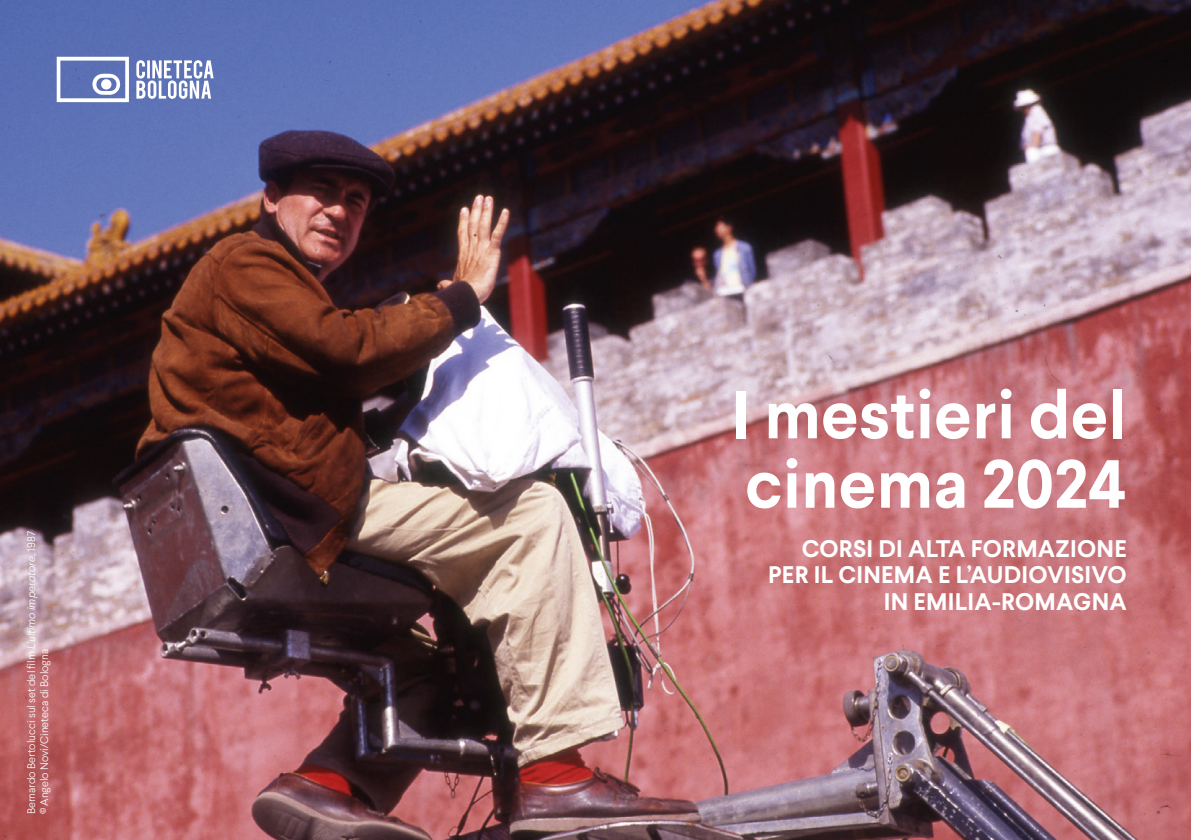
<style>
.page{position:relative;width:1191px;height:840px;background:#fff}
.page>*{position:absolute;margin:0;border:0;box-sizing:border-box;transform-origin:0 0}
.t1{font:700 67.8px/69.4px "Larsseit";color:#fff}
.t2{font:700 24px/26.6px "Larsseit";letter-spacing:.01em;color:#fff;text-align:right}
.t3{font:300 11px/13.2px "Larsseit";color:#fff}
.s1{font-style:italic}
</style>
<div class="page">
<img style="left:0;top:0;width:1191px;height:839px">
<svg style="left:57px;top:57px;width:157px;height:45px"></svg>
<p class="t3" style="left:24px;top:814px;width:284px;rotate:-90deg">Bernardo Bertolucci sul set del film <span class="s1">L’ultimo imperatore</span>, 1987 © Angelo Novi/Cineteca di Bologna</p>
<h1 class="t1" style="left:732px;top:380px;width:396px">I mestieri del cinema 2024</h1>
<h2 class="t2" style="left:768px;top:535px;width:360px">CORSI DI ALTA FORMAZIONE<br>PER IL CINEMA E L’AUDIOVISIVO<br>IN EMILIA-ROMAGNA</h2>
</div>
